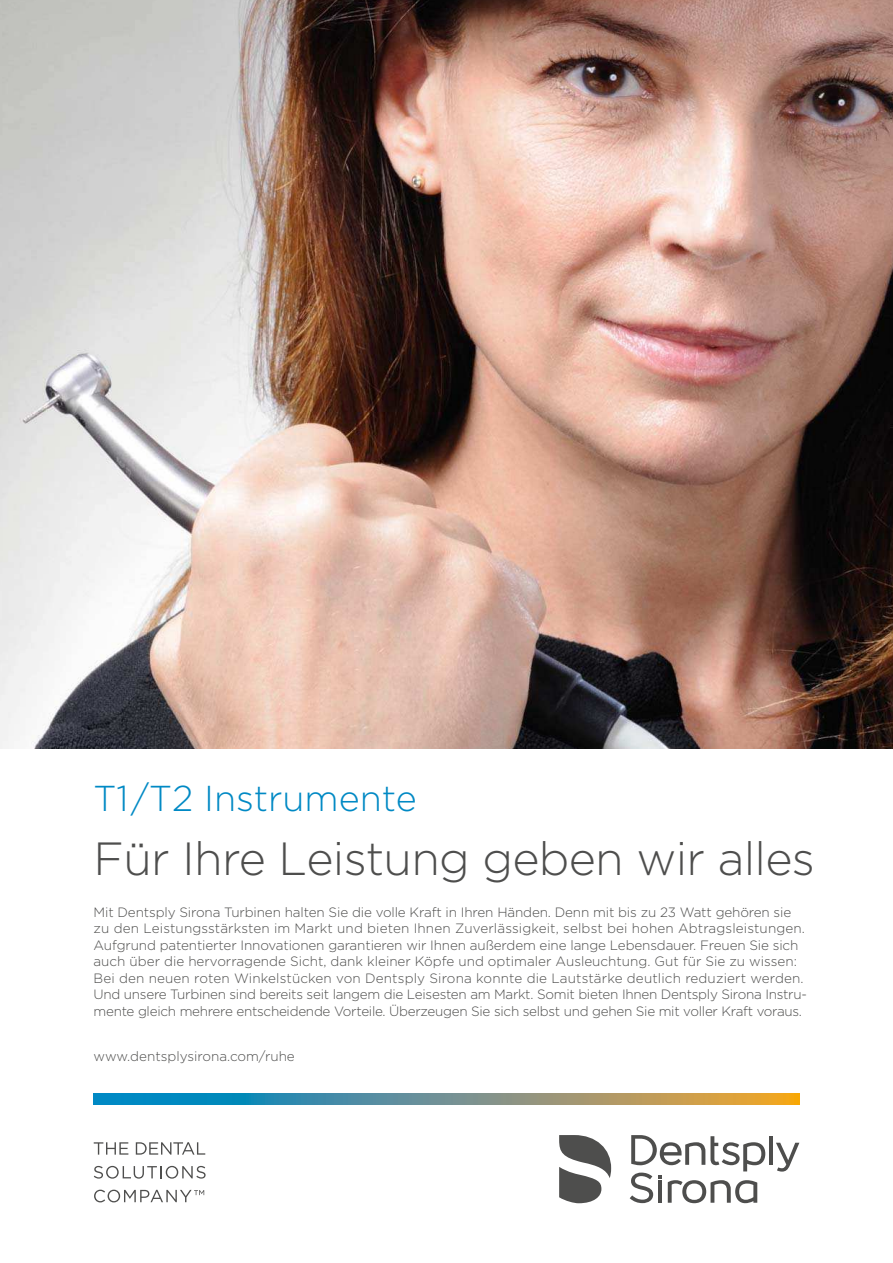
<style>
.page{position:relative;width:893px;height:1263px;background:#fff}
.page>*{position:absolute;margin:0;border:0;box-sizing:border-box;transform-origin:0 0}
.t1{font:300 46.5px "Gotham";letter-spacing:-.015em;color:#4e4e4d}
.t2{font:300 36px "Gotham";color:#0089c4}
.t3{font:300 13.5px/16.5px "Gotham";letter-spacing:-.01em;color:#4e4e4d}
</style>
<div class="page">
<img style="left:0;top:0;width:893px;height:749px">
<svg style="left:94px;top:1093px;width:705px;height:12px;background:#6e9288"></svg>
<svg style="left:94px;top:1142px;width:34px;height:13px"></svg>
<svg style="left:136px;top:1142px;width:69px;height:13px"></svg>
<svg style="left:94px;top:1166px;width:112px;height:13px"></svg>
<svg style="left:94px;top:1190px;width:110px;height:12px"></svg>
<hr style="left:769px;top:1136px;width:4px;height:29px;background:#4e4e4d">
<svg style="left:776px;top:1143px;width:23px;height:28px"></svg>
<svg style="left:630px;top:1135px;width:135px;height:68px"></svg>
<svg style="left:559px;top:1135px;width:52px;height:68px"></svg>
<h2 class="t2" style="left:94px;top:781px;width:325px">T1 /T2 Instrumente</h2>
<h1 class="t1" style="left:94px;top:836px;width:723px">Für Ihre Leistung geben wir alles</h1>
<p class="t3" style="left:94px;top:904px;width:715px">Mit Dentsply Sirona Turbinen halten Sie die volle Kraft in Ihren Händen. Denn mit bis zu 23 Watt gehören sie zu den Leistungsstärksten im Markt und bieten Ihnen Zuverlässigkeit, selbst bei hohen Abtragsleistungen.<br>Aufgrund patentierter Innovationen garantieren wir Ihnen außerdem eine lange Lebensdauer. Freuen Sie sich auch über die hervor ragende Sicht, dank kleiner Köpfe und optimaler Ausleuchtung. Gut für Sie zu wissen:<br>Bei den neuen roten Winkelstücken von Dentsply Sirona konnte die Lautstärke deutlich reduziert werden.<br>Und unsere Turbinen sind bereits seit langem die Leisesten am Markt. Somit bieten Ihnen Dentsply Sirona Instru&shy;mente gleich mehrere entscheidende Vorteile. Überzeugen Sie sich selbst und gehen Sie mit voller Kraft voraus.</p>
<p class="t3" style="left:94px;top:1048px;width:203px">www.dentsplysirona.com/ruhe</p>
</div>
